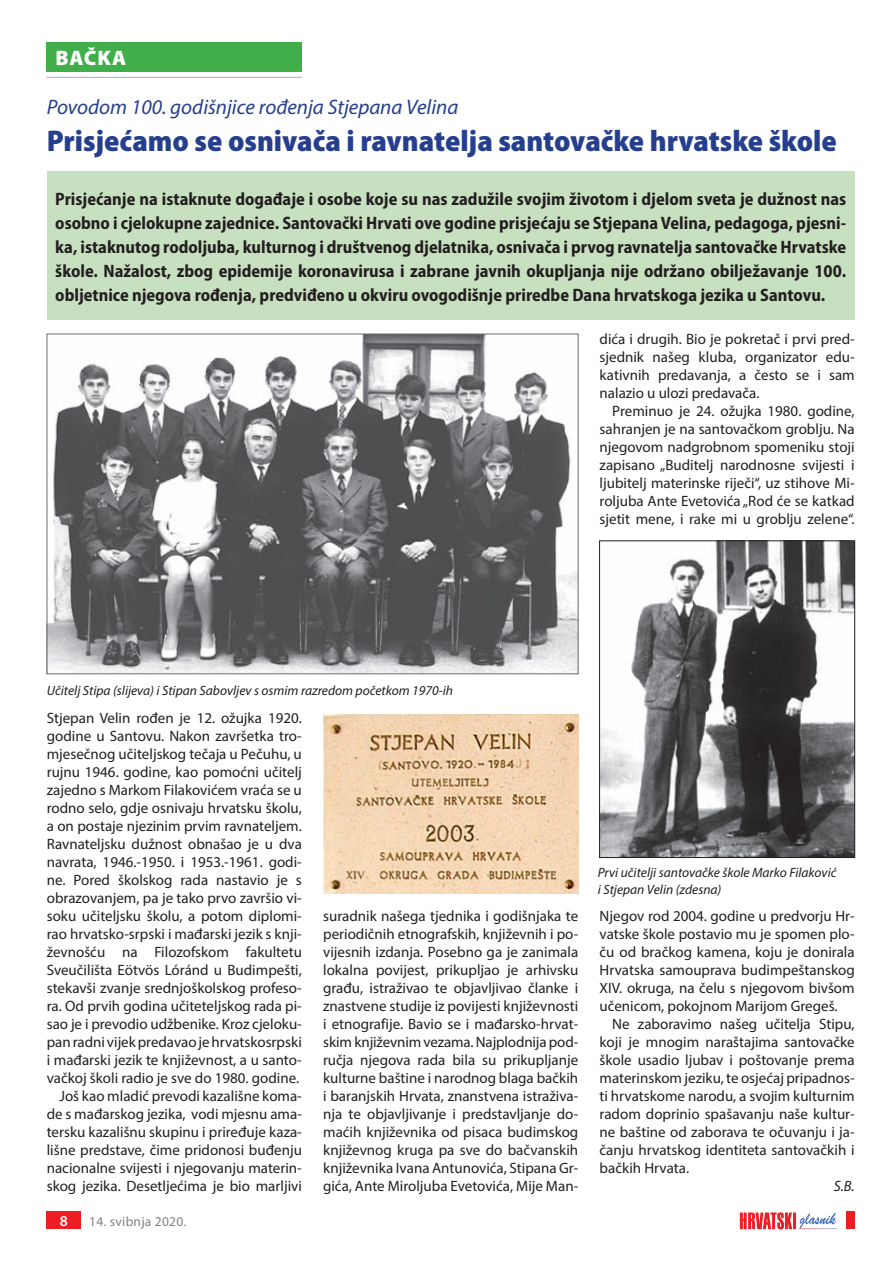
<style>
.page{position:relative;width:893px;height:1263px;background:#fff}
.page>*{position:absolute;margin:0;border:0;box-sizing:border-box;transform-origin:0 0}
.t1{font:900 semi-condensed 30px "Myriad Pro";color:#253f8e}
.t2{font:italic 21px "Myriad Pro";color:#253f8e}
.t3{font:900 21px "Myriad Pro";color:#fff}
.t4{font:700 semi-condensed 18px/24px "Myriad Pro";color:#231f20;text-align:justify}
.t5{font:15px/18px "Myriad Pro";color:#231f20;text-align:justify}
.t6{font:italic 15px "Myriad Pro";color:#231f20}
.t7{font:600 15px "Myriad Pro";color:#fff}
.t8{font:italic 13.5px/16.5px "Myriad Pro";color:#231f20}
.t9{font:13.5px "Myriad Pro";letter-spacing:.02em;color:#808285}
</style>
<div class="page">
<svg style="left:740px;top:1212px;width:96px;height:17px"></svg>
<div style="left:846px;top:1212px;width:9px;height:17px;background:#ee1d23"></div>
<div style="left:47px;top:1212px;width:34px;height:17px;background:#ee1d23"></div>
<div style="left:47px;top:43px;width:255px;height:29px;background:#40ae49"></div>
<hr style="left:47px;top:77px;width:255px;height:1px;background:#a8a9ad">
<img style="left:323px;top:715px;width:255px;height:178px">
<img style="left:601px;top:543px;width:252px;height:313px">
<div style="left:599px;top:541px;width:256px;height:317px;border:1px solid #231f20"></div>
<img style="left:49px;top:336px;width:527px;height:336px">
<div style="left:47px;top:171px;width:808px;height:149px;background:#c7e0bf"></div>
<h2 class="t3" style="left:55px;top:44px;width:72px">BaČka</h2>
<h2 class="t2" style="left:47px;top:94px;width:413px">Povodom 100. godišnjice rođenja Stjepana Velina</h2>
<h1 class="t1" style="left:47px;top:121px;width:792px">Prisjećamo se osnivača i ravnatelja santovačke hrvatske škole</h1>
<p class="t4" style="left:55px;top:186px;width:792px">Prisjećanje na istaknute događaje i osobe koje su nas zadužile svojim životom i djelom sveta je dužnost nas osobno i cjelokupne zajednice. Santovački Hrvati ove godine prisjećaju se Stjepana Velina, pedagoga, pjesni&shy;ka, istaknutog rodoljuba, kulturnog i društvenog djelatnika, osnivača i prvog ravnatelja santovačke Hrvatske škole. Nažalost, zbog epidemije koronavirusa i zabrane javnih okupljanja nije održano obilježavanje 100. obljetnice njegova rođenja, predviđeno u okviru ovogodišnje priredbe Dana hrvatskoga jezika u Santovu.</p>
<p class="t5" style="left:600px;top:330px;width:257px">dića i drugih. Bio je pokretač i prvi pred&shy;sjednik našeg kluba, organizator edu&shy;kativnih predavanja, a često se i sam nalazio u ulozi predavača.</p>
<p class="t5" style="left:600px;top:402px;width:257px;text-indent:13px">Preminuo je 24. ožujka 1980. godine, sahranjen je na santovačkom groblju. Na njegovom nadgrobnom spomeniku stoji zapisano „Buditelj narodnosne svijesti i ljubitelj materinske riječi“, uz stihove Mi&shy;roljuba Ante Evetovića „Rod će se katkad sjetit mene, i rake mi u groblju zelene“.</p>
<p class="t8" style="left:47px;top:682px;width:408px">Učitelj Stipa (slijeva) i Stipan Sabovljev s osmim razredom početkom 1970-ih</p>
<p class="t5" style="left:47px;top:708px;width:257px;text-align:right">Stjepan Velin rođen je 12. ožujka 1920. godine u Santovu. Nakon završetka tro&shy;mjesečnog učiteljskog tečaja u Pečuhu, u rujnu 1946. godine, kao pomoćni učitelj zajedno s Markom Filakovićem vraća se u rodno selo, gdje osnivaju hrvatsku školu, a on postaje njezinim prvim ravnateljem.<br>Ravnateljsku dužnost obnašao je u dva navrata, 1946.-1950. i 1953.-1961. godi&shy;ne. Pored školskog rada nastavio je s obrazovanjem, pa je tako prvo završio vi&shy;soku učiteljsku školu, a potom diplomi&shy;rao hrvatsko-srpski i mađarski jezik s knji&shy;ževnošću na Filozofskom fakultetu Sveučilišta Eötvös Lóránd u Budimpešti, stekavši zvanje srednjoškolskog profeso&shy;ra. Od prvih godina učiteteljskog rada pi&shy;sao je i prevodio udžbenike. Kroz cjeloku&shy;pan radni vijek predavao je hrvatskosrpski i mađarski jezik te književnost, a u santo&shy;vačkoj školi radio je sve do 1980. godine.<br>Još kao mladić prevodi kazališne koma&shy;de s mađarskog jezika, vodi mjesnu ama&shy;tersku kazališnu skupinu i priređuje kaza&shy;lišne predstave, čime pridonosi buđenju nacionalne svijesti i njegovanju materin&shy;skog jezika. Desetljećima je bio marljivi</p>
<p class="t7" style="left:60px;top:1211px;width:10px">8</p>
<p class="t9" style="left:89px;top:1213px;width:99px">14. svibnja 2020.</p>
<p class="t5" style="left:323px;top:906px;width:257px">suradnik našega tjednika i godišnjaka te periodičnih etnografskih, književnih i po&shy;vijesnih izdanja. Posebno ga je zanimala lokalna povijest, prikupljao je arhivsku građu, istraživao te objavljivao članke i znastvene studije iz povijesti književnosti i etnografije. Bavio se i mađarsko-hrvat&shy;skim književnim vezama. Najplodnija pod&shy;ručja njegova rada bila su prikupljanje kulturne baštine i narodnog blaga bačkih i baranjskih Hrvata, znanstvena istraživa&shy;nja te objavljivanje i predstavljanje do&shy;maćih književnika od pisaca budimskog književnog kruga pa sve do bačvanskih književnika Ivana Antunovića, Stipana Gr&shy;gića, Ante Miroljuba Evetovića, Mije Man-</p>
<p class="t8" style="left:598px;top:864px;width:240px">Prvi učitelji santovačke škole Marko Filaković i Stjepan Velin (zdesna)</p>
<p class="t5" style="left:600px;top:906px;width:257px">Njegov rod 2004. godine u predvorju Hr&shy;vatske škole postavio mu je spomen plo&shy;ču od bračkog kamena, koju je donirala Hrvatska samouprava budimpeštanskog XIV. okruga, na čelu s njegovom bivšom učenicom, pokojnom Marijom Gregeš.</p>
<p class="t5" style="left:600px;top:1014px;width:257px;text-indent:13px">Ne zaboravimo našeg učitelja Stipu, koji je mnogim naraštajima santovačke škole usadio ljubav i poštovanje prema materinskom jeziku, te osjećaj pripadnos&shy;ti hrvatskome narodu, a svojim kulturnim radom doprinio spašavanju naše kultur&shy;ne baštine od zaborava te očuvanju i ja&shy;čanju hrvatskog identiteta santovačkih i bačkih Hrvata.</p>
<p class="t6" style="left:834px;top:1176px;width:22px">S.B.</p>
</div>
